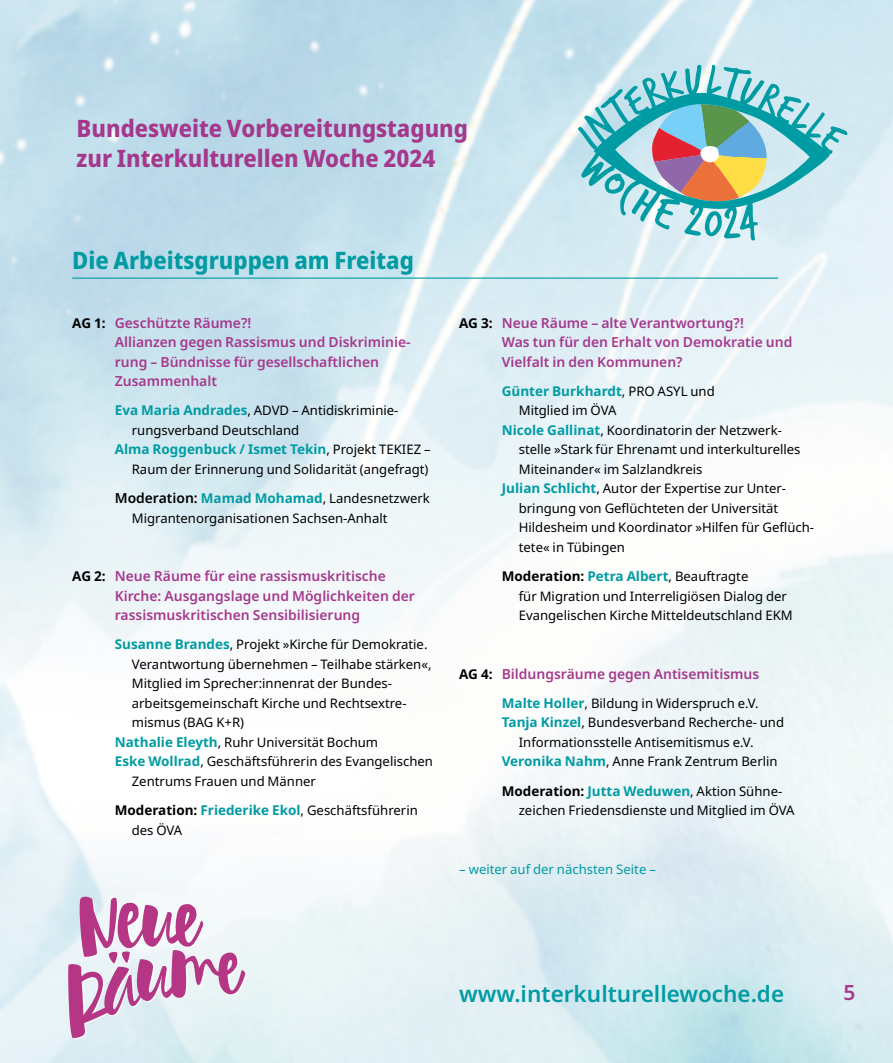
<style>
.page{position:relative;width:893px;height:1063px;background:#fff}
.page>*{position:absolute;margin:0;border:0;box-sizing:border-box;transform-origin:0 0}
._01_Head_Noto_semiecondensedextra_16{font:800 semi-condensed 24px "Noto Sans";color:#a5388d}
._01_Head_Noto_semiecondensedextra_16-2{font:800 semi-condensed 24px "Noto Sans";color:#009ba3}
.t1{font:600 22.5px "Noto Sans";color:#009ba3}
.t2{font:600 21px "Noto Sans";color:#a5388d}
._01_Fließ_Noto_875_22_16{font:600 13.8px/19.5px "Noto Sans";color:#a5388d}
._01_Fließ_Noto_875_22_16-2{font:700 13.5px "Noto Sans";color:#009ba3}
._01_Fließ_Noto_875_22_16-3{font:13.2px/19.5px "Noto Sans";color:#000}
._01_Fließ_Noto_875_22_16-4{font:13.2px "Noto Sans";color:#009ba3}
.s1{font-weight:700;font-size:13.5px;color:#000}
.s2{font-weight:700;font-size:13.5px;color:#009ba3}
.s3{font-weight:400;font-size:13.2px;color:#000}
.s4{font-weight:600;font-size:13.8px}
.s5{font-weight:700;font-size:13.5px}
</style>
<div class="page">
<img style="left:0;top:0;width:893px;height:1063px">
<svg style="left:578px;top:65px;width:269px;height:174px;background:#9fd5de"></svg>
<svg style="left:651px;top:104px;width:116px;height:137px;background:#98afa6"></svg>
<svg style="left:68px;top:897px;width:179px;height:142px"></svg>
<hr style="left:72px;top:278px;width:706px;height:1px;background:#009ba3">
<p class="_01_Head_Noto_semiecondensedextra_16" style="left:77px;top:111px;width:393px">Bundesweite Vorbereitungstagung</p>
<p class="_01_Head_Noto_semiecondensedextra_16" style="left:77px;top:141px;width:360px">zur Interkulturellen Woche 2024</p>
<p class="_01_Head_Noto_semiecondensedextra_16-2" style="left:72px;top:243px;width:343px">Die Arbeitsgruppen am Freitag</p>
<p class="_01_Fließ_Noto_875_22_16" style="left:115px;top:313px;width:297px;text-indent:-43px"><span class="s1">AG 1:</span> Geschützte Räume?!<br>Allianzen gegen Rassismus und Diskriminie&shy;rung – Bündnisse für gesellschaftlichen<br>Zusammenhalt</p>
<p class="_01_Fließ_Noto_875_22_16-3" style="left:132px;top:401px;width:268px;text-indent:-17px"><span class="s2">Eva Maria Andrades</span>, ADVD – Antidiskriminie&shy;rungsverband Deutschland</p>
<p class="_01_Fließ_Noto_875_22_16-2" style="left:115px;top:440px;width:317px">Alma Roggenbuck / Ismet Tekin<span class="s3">, Projekt TEKIEZ –</span></p>
<p class="_01_Fließ_Noto_875_22_16-3" style="left:132px;top:459px;width:298px">Raum der Erinnerung und Solidarität (angefragt)</p>
<p class="_01_Fließ_Noto_875_22_16-3" style="left:132px;top:489px;width:300px;text-indent:-17px"><span class="s4">Moderation:</span> <span class="s2">Mamad Mohamad</span>, Landesnetzwerk<br>Migrantenorganisationen Sachsen-Anhalt</p>
<p class="_01_Fließ_Noto_875_22_16" style="left:115px;top:567px;width:302px;text-indent:-43px"><span class="s1">AG 2:</span> Neue Räume für eine rassismuskritische<br>Kirche: Ausgangslage und Möglichkeiten der rassismuskritischen Sensibilisierung</p>
<p class="_01_Fließ_Noto_875_22_16-3" style="left:132px;top:635px;width:301px;text-indent:-17px"><span class="s2">Susanne Brandes</span>, Projekt »Kirche für Demokratie.<br>Verantwortung übernehmen – Teilhabe stärken«, Mitglied im Sprecher:innenrat der Bundes&shy;arbeitsgemeinschaft Kirche und Rechtsextre&shy;mismus (BAG K+R)</p>
<p class="_01_Fließ_Noto_875_22_16-3" style="left:115px;top:732px;width:265px"><span class="s2">Nathalie Eleyth</span>, Ruhr Universität Bochum</p>
<p class="_01_Fließ_Noto_875_22_16-3" style="left:132px;top:752px;width:303px;text-indent:-17px"><span class="s2">Eske Wollrad</span>, Geschäftsführerin des Evangelischen<br>Zentrums Frauen und Männer</p>
<p class="_01_Fließ_Noto_875_22_16-3" style="left:132px;top:801px;width:287px;text-indent:-17px"><span class="s5">Moderation:</span> <span class="s2">Friederike Ekol</span>, Geschäftsführerin des ÖVA</p>
<p class="_01_Fließ_Noto_875_22_16" style="left:502px;top:313px;width:292px;text-indent:-43px"><span class="s1">AG 3:</span> Neue Räume – alte Verantwortung?!<br>Was tun für den Erhalt von Demokratie und<br>Vielfalt in den Kommunen?</p>
<p class="_01_Fließ_Noto_875_22_16-2" style="left:502px;top:381px;width:214px">Günter Burkhardt<span class="s3">, PRO ASYL und</span></p>
<p class="_01_Fließ_Noto_875_22_16-3" style="left:519px;top:401px;width:99px">Mitglied im ÖVA</p>
<p class="_01_Fließ_Noto_875_22_16-3" style="left:519px;top:420px;width:283px;text-indent:-17px"><span class="s2">Nicole Gallinat</span>, Koordinatorin der Netzwerk&shy;stelle »Stark für Ehrenamt und interkulturelles<br>Miteinander« im Salzlandkreis</p>
<p class="_01_Fließ_Noto_875_22_16-3" style="left:519px;top:479px;width:297px;text-indent:-17px"><span class="s2">Julian Schlicht</span>, Autor der Expertise zur Unter&shy;bringung von Geflüchteten der Universität Hildesheim und Koordinator »Hilfen für Geflüch&shy;tete« in Tübingen</p>
<p class="_01_Fließ_Noto_875_22_16-3" style="left:519px;top:567px;width:275px;text-indent:-17px"><span class="s5">Moderation:</span> <span class="s2">Petra Albert</span>, Beauftragte<br>für Migration und Interreligiösen Dialog der<br>Evangelischen Kirche Mitteldeutschland EKM</p>
<p class="_01_Fließ_Noto_875_22_16" style="left:459px;top:664px;width:302px"><span class="s1">AG 4:</span> Bildungsräume gegen Antisemitismus</p>
<p class="_01_Fließ_Noto_875_22_16-3" style="left:502px;top:693px;width:258px"><span class="s2">Malte Holler</span>, Bildung in Widerspruch e.V.</p>
<p class="_01_Fließ_Noto_875_22_16-3" style="left:519px;top:713px;width:267px;text-indent:-17px"><span class="s2">Tanja Kinzel</span>, Bundesverband Recherche- und<br>Informationsstelle Antisemitismus e.V.</p>
<p class="_01_Fließ_Noto_875_22_16-3" style="left:502px;top:752px;width:277px"><span class="s2">Veronika Nahm</span>, Anne Frank Zentrum Berlin</p>
<p class="_01_Fließ_Noto_875_22_16-3" style="left:519px;top:781px;width:277px;text-indent:-17px"><span class="s5">Moderation:</span> <span class="s2">Jutta Weduwen</span>, Aktion Sühne&shy;zeichen Friedensdienste und Mitglied im ÖVA</p>
<p class="_01_Fließ_Noto_875_22_16-4" style="left:459px;top:861px;width:198px">– weiter auf der nächsten Seite –</p>
<p class="t1" style="left:459px;top:981px;width:326px">www.interkulturellewoche.de</p>
<p class="t2" style="left:843px;top:981px;width:14px">5</p>
</div>
